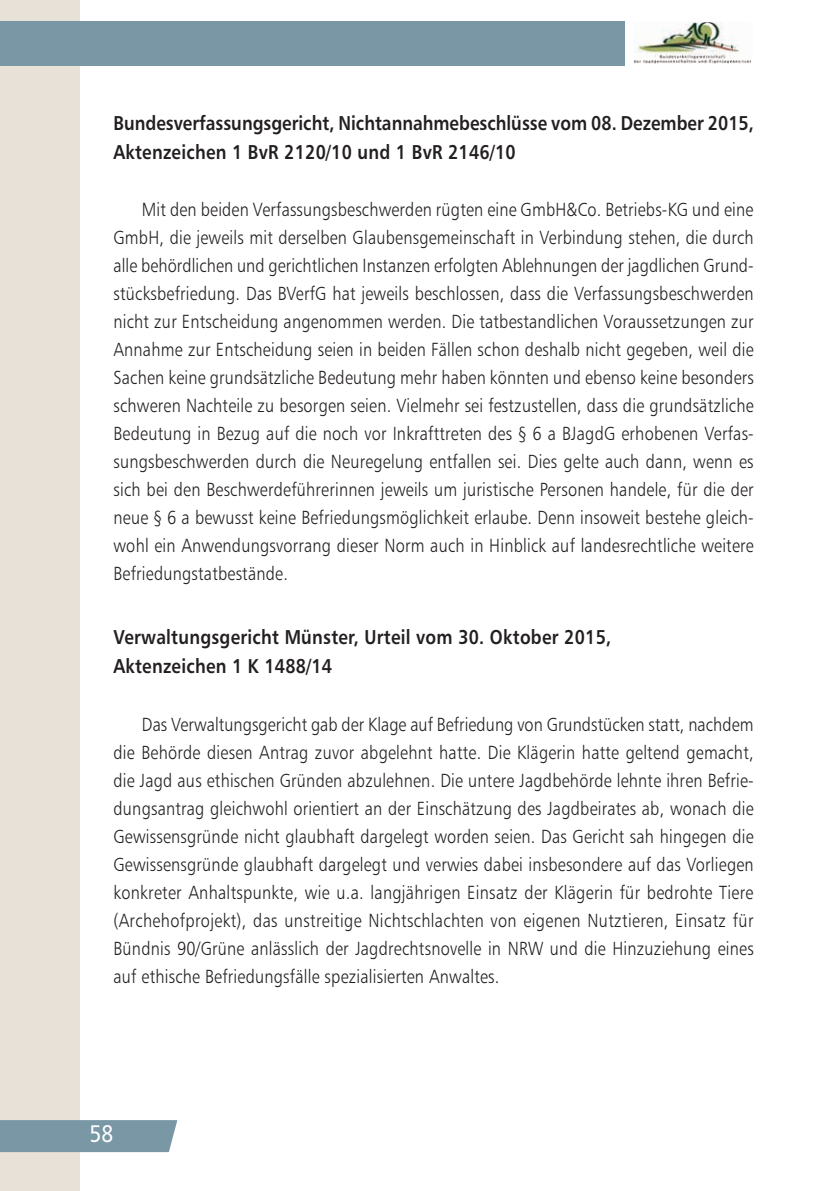
<style>
.page{position:relative;width:840px;height:1191px;background:#fff}
.page>*{position:absolute;margin:0;border:0;box-sizing:border-box;transform-origin:0 0}
.Text{font:24px "Humanist 777 BT Roman B";color:#fff;scale:.86 1}
.Text-2{font:20px/29.2px "Humanist 777 BT Bold B";letter-spacing:.015em;color:#231f20;scale:.86 1}
.Text-3{font:19px/28px "Humanist 777 BT Light B";letter-spacing:.015em;color:#231f20;text-align:justify;scale:.86 1}
</style>
<div class="page">
<div style="left:0;top:0;width:79px;height:1191px;background:#e7e1d7"></div>
<img style="left:634px;top:22px;width:117px;height:41px">
<div style="left:0;top:21px;width:624px;height:44px;background:#7a97a5"></div>
<div style="left:0;top:1120px;width:177px;height:32px;background:#7a97a5"></div>
<p class="Text-2" style="left:113px;top:107px;width:745px">Bundesverfassungsgericht, Nichtannahmebeschlüsse vom 08. Dezember 2015,<br>Aktenzeichen 1 BvR 2120/10 und 1 BvR 2146/10</p>
<p class="Text-3" style="left:113px;top:195px;width:745px;text-indent:28px">Mit den beiden Verfassungsbeschwerden rügten eine GmbH&amp;Co. Betriebs-KG und eine GmbH, die jeweils mit derselben Glaubensgemeinschaft in Verbindung stehen, die durch alle behördlichen und gerichtlichen Instanzen erfolgten Ablehnungen der jagdlichen Grund&shy;stücksbefriedung. Das BVerfG hat jeweils beschlossen, dass die Verfassungsbeschwerden nicht zur Entscheidung angenommen werden. Die tatbestandlichen Voraussetzungen zur Annahme zur Entscheidung seien in beiden Fällen schon deshalb nicht gegeben, weil die Sachen keine grundsätzliche Bedeutung mehr haben könnten und ebenso keine besonders schweren Nachteile zu besorgen seien. Vielmehr sei festzustellen, dass die grundsätzliche Bedeutung in Bezug auf die noch vor Inkrafttreten des § 6 a BJagdG erhobenen Verfas&shy;sungsbeschwerden durch die Neuregelung entfallen sei. Dies gelte auch dann, wenn es sich bei den Beschwerdeführerinnen jeweils um juristische Personen handele, für die der neue § 6 a bewusst keine Befriedungsmöglichkeit erlaube. Denn insoweit bestehe gleich&shy;wohl ein Anwendungsvorrang dieser Norm auch in Hinblick auf landesrechtliche weitere Befriedungstatbestände.</p>
<p class="Text-2" style="left:113px;top:622px;width:580px">Verwaltungsgericht Münster, Urteil vom 30. Oktober 2015,</p>
<p class="Text-2" style="left:113px;top:651px;width:255px">Aktenzeichen 1 K 1488/14</p>
<p class="Text-3" style="left:113px;top:709px;width:745px;text-indent:28px">Das Verwaltungsgericht gab der Klage auf Befriedung von Grundstücken statt, nachdem die Behörde diesen Antrag zuvor abgelehnt hatte. Die Klägerin hatte geltend gemacht, die Jagd aus ethischen Gründen abzulehnen. Die untere Jagdbehörde lehnte ihren Befrie&shy;dungsantrag gleichwohl orientiert an der Einschätzung des Jagdbeirates ab, wonach die Gewissensgründe nicht glaubhaft dargelegt worden seien. Das Gericht sah hingegen die Gewissensgründe glaubhaft dargelegt und verwies dabei insbesondere auf das Vorliegen konkreter Anhaltspunkte, wie u.a. langjährigen Einsatz der Klägerin für bedrohte Tiere (Archehofprojekt), das unstreitige Nichtschlachten von eigenen Nutztieren, Einsatz für Bündnis 90/Grüne anlässlich der Jagdrechtsnovelle in NRW und die Hinzuziehung eines auf ethische Befriedungsfälle spezialisierten Anwaltes.</p>
<p class="Text" style="left:89px;top:1119px;width:29px">58</p>
</div>
